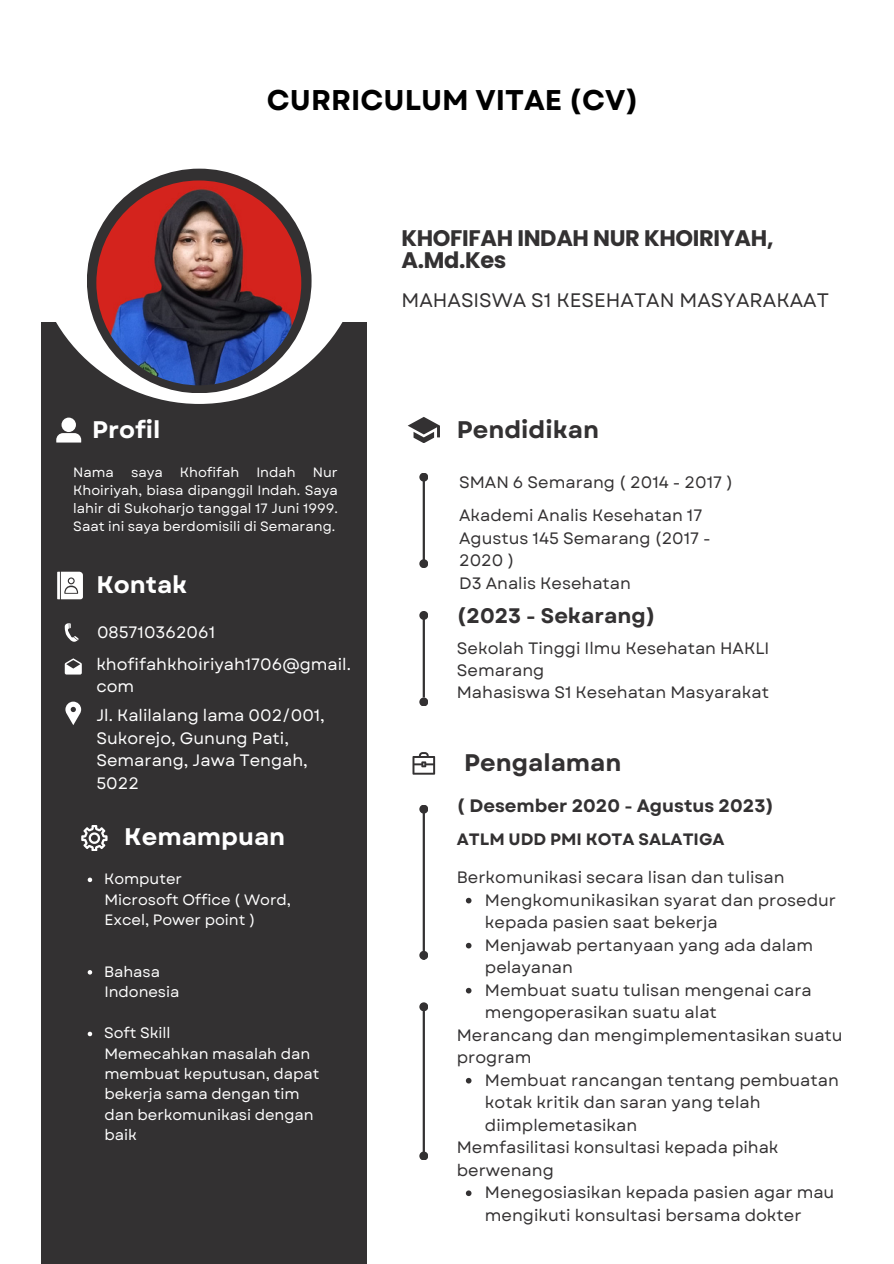
<style>
.page{position:relative;width:894px;height:1264px;background:#fff}
.page>*{position:absolute;margin:0;border:0;box-sizing:border-box;transform-origin:0 0}
.t1{font:700 28.5px "Garet";color:#000}
.t2{font:700 24px "Garet";color:#fff}
.t3{font:700 24px "Garet";color:#333132}
.t4{font:700 22.5px/21.3px "Poppins";letter-spacing:-.015em;color:#333132}
.t5{font:700 21px "Garet";color:#333132}
.t6{font:19.5px "Garet";color:#333132}
.t7{font:700 18px "Garet";color:#333132}
.t8{font:16.5px/22.5px "Garet";color:#333132}
.t9{font:16.5px/22.5px "Garet";color:#fff}
.t10{font:700 16.5px "Garet";color:#333132}
.t11{font:15px "Garet";letter-spacing:-.005em;color:#fff}
.t12{font:13.5px/18px "Garet";color:#fff;text-align:justify}
</style>
<div class="page">
<div style="left:41px;top:322px;width:325px;height:941px;background:#333132"></div>
<div style="left:33px;top:72px;width:332px;height:332px;background:#fff;border-radius:50%"></div>
<div style="left:87px;top:169px;width:224px;height:224px;background:#333132;border-radius:50%"></div>
<svg style="left:407px;top:417px;width:33px;height:26px"></svg>
<svg style="left:419px;top:804px;width:9px;height:9px"></svg>
<hr style="left:422px;top:809px;width:3px;height:150px;background:#333132">
<hr style="left:422px;top:1007px;width:3px;height:150px;background:#333132">
<hr style="left:422px;top:615px;width:3px;height:82px;background:#333132">
<div style="left:419px;top:950px;width:9px;height:9px;background:#333132;border-radius:50%"></div>
<div style="left:419px;top:1002px;width:9px;height:9px;background:#333132;border-radius:50%"></div>
<div style="left:419px;top:1151px;width:9px;height:9px;background:#333132;border-radius:50%"></div>
<div style="left:419px;top:697px;width:9px;height:9px;background:#333132;border-radius:50%"></div>
<div style="left:419px;top:611px;width:9px;height:9px;background:#333132;border-radius:50%"></div>
<hr style="left:422px;top:481px;width:3px;height:82px;background:#333132">
<div style="left:419px;top:559px;width:9px;height:9px;background:#333132;border-radius:50%"></div>
<div style="left:419px;top:472px;width:9px;height:9px;background:#333132;border-radius:50%"></div>
<svg style="left:57px;top:571px;width:26px;height:28px"></svg>
<svg style="left:56px;top:417px;width:25px;height:25px"></svg>
<svg style="left:81px;top:825px;width:26px;height:25px"></svg>
<svg style="left:65px;top:701px;width:16px;height:24px"></svg>
<svg style="left:65px;top:658px;width:17px;height:16px"></svg>
<svg style="left:65px;top:623px;width:13px;height:19px"></svg>
<img style="left:96px;top:180px;width:205px;height:205px;border-radius:50%">
<svg style="left:412px;top:752px;width:23px;height:22px"></svg>
<svg style="left:465px;top:897px;width:6px;height:6px"></svg>
<svg style="left:465px;top:942px;width:6px;height:6px"></svg>
<svg style="left:465px;top:987px;width:6px;height:6px"></svg>
<svg style="left:465px;top:1077px;width:6px;height:6px"></svg>
<svg style="left:465px;top:1190px;width:6px;height:5px"></svg>
<svg style="left:88px;top:877px;width:4px;height:5px"></svg>
<svg style="left:88px;top:1031px;width:4px;height:5px"></svg>
<svg style="left:88px;top:970px;width:4px;height:4px"></svg>
<p class="t1" style="left:267px;top:79px;width:373px">CURRICULUM VITAE (CV)</p>
<p class="t2" style="left:92px;top:412px;width:70px">Profil</p>
<p class="t12" style="left:73px;top:463px;width:42px">Nama</p>
<p class="t12" style="left:131px;top:463px;width:33px">saya</p>
<p class="t12" style="left:180px;top:463px;width:61px">Khofifah</p>
<p class="t12" style="left:256px;top:463px;width:41px">Indah</p>
<p class="t12" style="left:73px;top:463px;width:266px;text-indent:239px">Nur Khoiriyah, biasa dipanggil Indah. Saya lahir di Sukoharjo tanggal 17 Juni 1999.<br>Saat ini saya berdomisili di Semarang.</p>
<p class="t2" style="left:96px;top:567px;width:92px">Kontak</p>
<p class="t9" style="left:97px;top:621px;width:119px">085710362061</p>
<p class="t9" style="left:96px;top:653px;width:256px">khofifahkhoiriyah1706@gmail. com</p>
<p class="t9" style="left:96px;top:704px;width:230px">Jl. Kalilalang lama 002/001,<br>Sukorejo, Gunung Pati,<br>Semarang, Jawa Tengah,<br>5022</p>
<p class="t2" style="left:124px;top:819px;width:162px">Kemampuan</p>
<p class="t11" style="left:104px;top:868px;width:79px">Komputer</p>
<h2 class="t11" style="left:104px;top:888px;width:188px">Microsoft Office ( Word,</h2>
<p class="t11" style="left:104px;top:908px;width:152px">Excel, Power point )</p>
<p class="t11" style="left:104px;top:960px;width:57px">Bahasa</p>
<h6 class="t11" style="left:104px;top:981px;width:76px">Indonesia</h6>
<p class="t11" style="left:104px;top:1022px;width:68px">Soft Skill</p>
<p class="t11" style="left:104px;top:1042px;width:207px">Memecahkan masalah dan</p>
<h4 class="t11" style="left:104px;top:1062px;width:216px">membuat keputusan, dapat</h4>
<p class="t11" style="left:104px;top:1083px;width:197px">bekerja sama dengan tim</p>
<p class="t11" style="left:104px;top:1103px;width:211px">dan berkomunikasi dengan</p>
<h2 class="t11" style="left:104px;top:1123px;width:34px">baik</h2>
<h1 class="t4" style="left:401px;top:228px;width:373px">KHOFIFAH INDAH NUR KHOIRIYAH,<br>A.Md.Kes</h1>
<h2 class="t6" style="left:401px;top:286px;width:429px">MAHASISWA S1 KESEHATAN MASYARAKAAT</h2>
<h3 class="t3" style="left:456px;top:412px;width:144px">Pendidikan</h3>
<p class="t8" style="left:459px;top:471px;width:275px">SMAN 6 Semarang ( 2014 - 2017 )</p>
<h2 class="t8" style="left:459px;top:504px;width:253px">Akademi Analis Kesehatan 17<br>Agustus 145 Semarang (2017 -<br>2020 )</h2>
<p class="t8" style="left:459px;top:572px;width:173px">D3 Analis Kesehatan</p>
<p class="t5" style="left:456px;top:601px;width:200px">(2023 - Sekarang)</p>
<p class="t8" style="left:456px;top:636px;width:314px">Sekolah Tinggi Ilmu Kesehatan HAKLI<br>Semarang</p>
<p class="t8" style="left:456px;top:681px;width:313px">Mahasiswa S1 Kesehatan Masyarakat</p>
<p class="t3" style="left:464px;top:745px;width:159px">Pengalaman</p>
<p class="t7" style="left:456px;top:792px;width:318px">( Desember 2020 - Agustus 2023)</p>
<h2 class="t10" style="left:456px;top:827px;width:269px">ATLM UDD PMI KOTA SALATIGA</h2>
<p class="t8" style="left:456px;top:866px;width:329px">Berkomunikasi secara lisan dan tulisan</p>
<p class="t8" style="left:485px;top:888px;width:352px">Mengkomunikasikan syarat dan prosedur kepada pasien saat bekerja</p>
<p class="t8" style="left:485px;top:933px;width:329px">Menjawab pertanyaan yang ada dalam pelayanan</p>
<h2 class="t8" style="left:485px;top:978px;width:328px">Membuat suatu tulisan mengenai cara mengoperasikan suatu alat</h2>
<p class="t8" style="left:456px;top:1023px;width:387px">Merancang dan mengimplementasikan suatu program</p>
<p class="t8" style="left:485px;top:1068px;width:355px">Membuat rancangan tentang pembuatan kotak kritik dan saran yang telah diimplemetasikan</p>
<p class="t8" style="left:456px;top:1136px;width:323px">Memfasilitasi konsultasi kepada pihak berwenang</p>
<p class="t8" style="left:485px;top:1181px;width:351px">Menegosiasikan kepada pasien agar mau mengikuti konsultasi bersama dokter</p>
</div>
